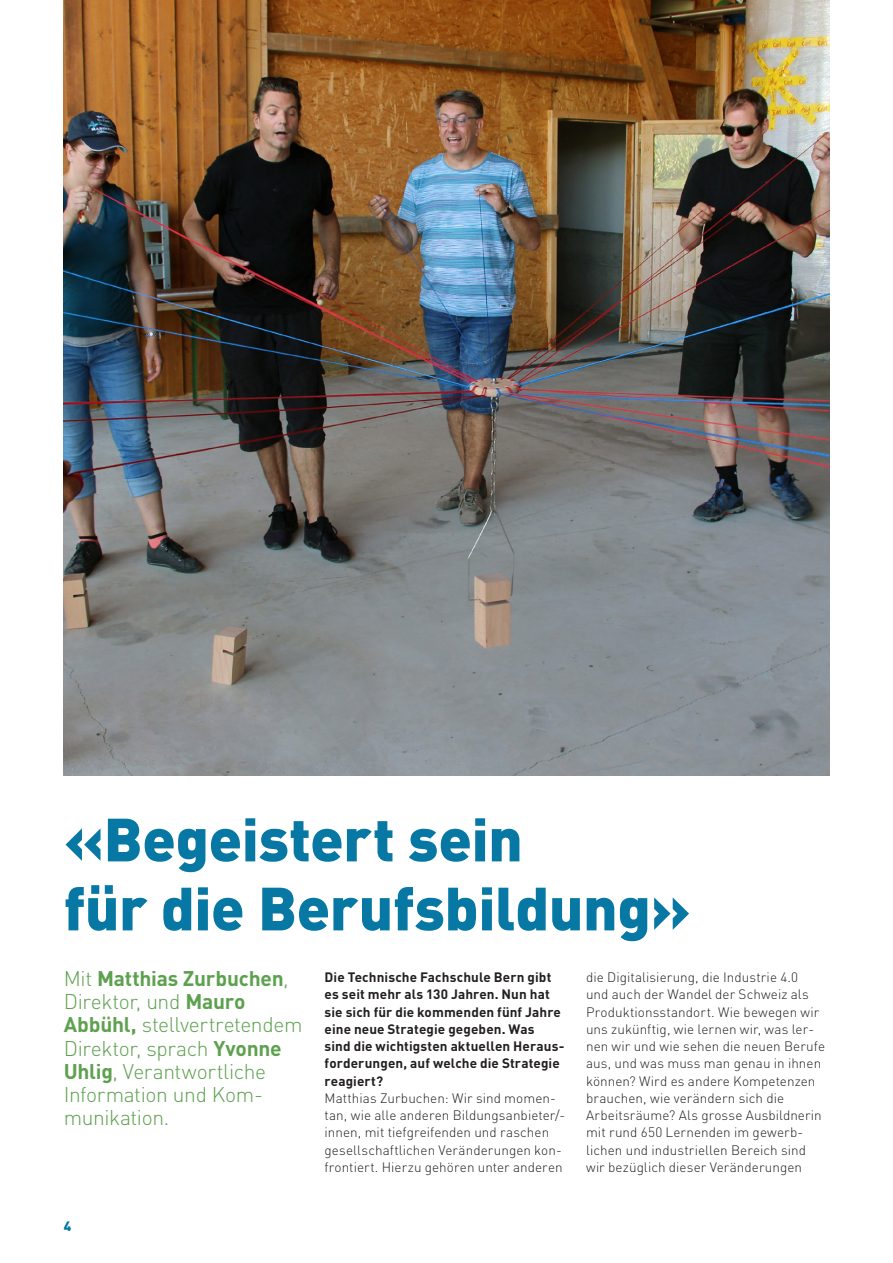
<style>
.page{position:relative;width:893px;height:1263px;background:#fff}
.page>*{position:absolute;margin:0;border:0;box-sizing:border-box;transform-origin:0 0}
._01_Haupttitel{font:900 60px/69px "DINOT";letter-spacing:-.005em;color:#0678a3}
._02_Lead{font:300 21px/23.2px "DINOT";letter-spacing:-.015em;color:#5da14f}
._03_GT_ohne_Einzug{font:300 13.5px/17.2px "DINOT";letter-spacing:.005em;color:#231f20}
._03_GT_ohne_Einzug-2{font:700 13.5px/17.2px "DINOT";letter-spacing:.005em;color:#231f20}
.t1{font:900 13.5px "DINOT";color:#0678a3}
.s1{font-weight:700}
</style>
<div class="page">
<img style="left:64px;top:0;width:765px;height:775px">
<p class="_01_Haupttitel" style="left:64px;top:803px;width:629px">«Begeistert sein<br>für die Berufsbildung»</p>
<p class="_02_Lead" style="left:64px;top:966px;width:240px">Mit <span class="s1">Matthias Zurbuchen</span>,<br>Direktor, und <span class="s1">Mauro<br>Abbühl,</span> stellvertretendem<br>Direktor, sprach <span class="s1">Yvonne<br>Uhlig</span>, Verantwortliche<br>Information und Kom&shy;munikation.</p>
<p class="_03_GT_ohne_Einzug-2" style="left:325px;top:968px;width:241px">Die Technische Fachschule Bern gibt es seit mehr als 130 Jahren. Nun hat sie sich für die kommenden fünf Jahre eine neue Strategie gegeben. Was<br>sind die wichtigsten aktuellen Heraus&shy;forderungen, auf welche die Strategie reagiert?</p>
<p class="_03_GT_ohne_Einzug" style="left:586px;top:968px;width:241px">die Digitalisierung, die Industrie 4.0<br>und auch der Wandel der Schweiz als Produktionsstandort. Wie bewegen wir uns zukünftig, wie lernen wir, was ler&shy;nen wir und wie sehen die neuen Berufe aus, und was muss man genau in ihnen können? Wird es andere Kompetenzen brauchen, wie verändern sich die Arbeitsräume? Als grosse Ausbildnerin mit rund 650 Lernenden im gewerb&shy;lichen und industriellen Bereich sind wir bezüglich dieser Veränderungen</p>
<p class="_03_GT_ohne_Einzug" style="left:325px;top:1089px;width:242px">Matthias Zurbuchen: Wir sind momen&shy;tan, wie alle anderen Bildungsanbieter/- innen, mit tiefgreifenden und raschen gesellschaftlichen Veränderungen kon&shy;frontiert. Hierzu gehören unter anderen</p>
<p class="t1" style="left:64px;top:1217px;width:9px">4</p>
</div>
